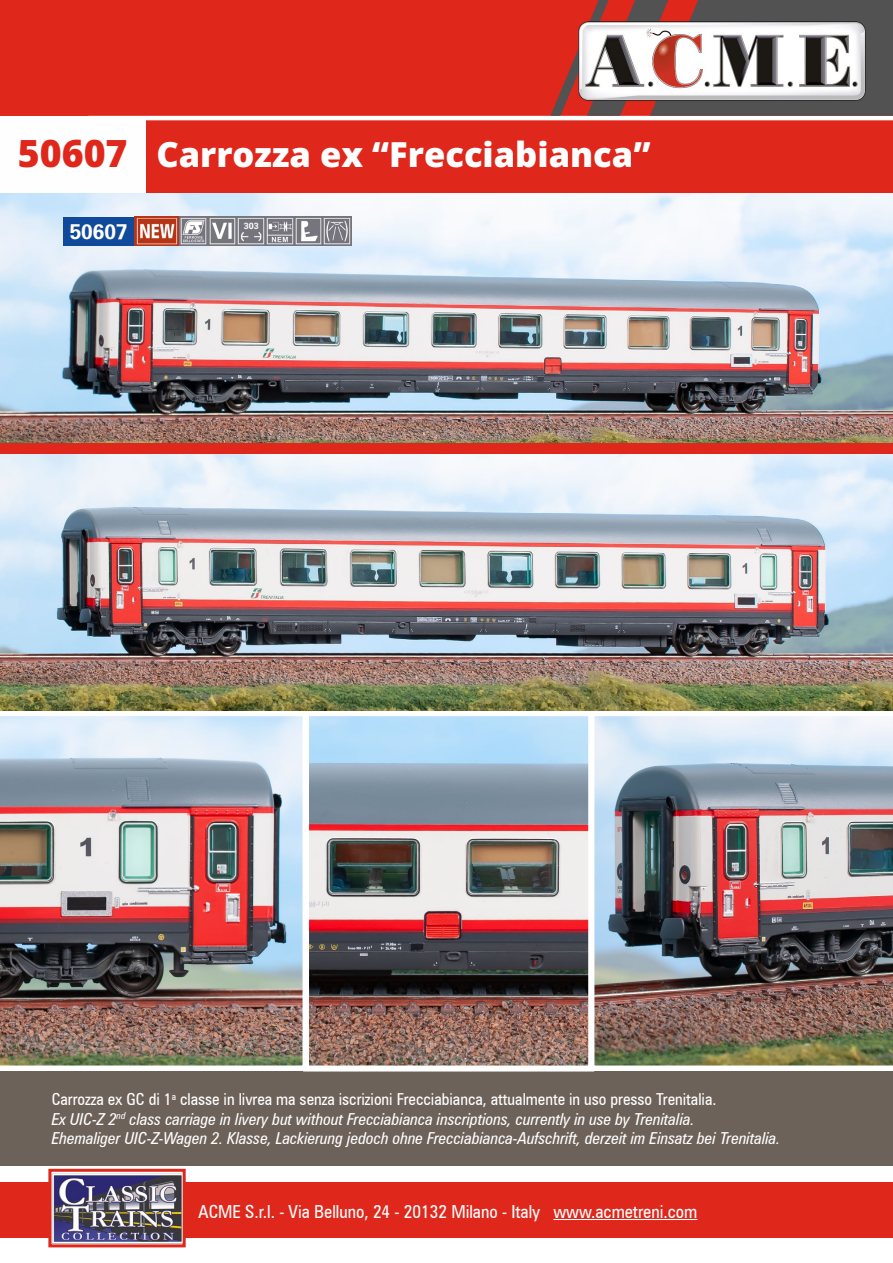
<style>
.page{position:relative;width:893px;height:1263px;background:#fff}
.page>*{position:absolute;margin:0;border:0;box-sizing:border-box;transform-origin:0 0}
.t1{font:800 34.5px "Open Sans";color:#fff}
.t2{font:21px "Zurich Bold BT";color:#fff}
.t3{font:condensed 18px "Zurich BT";color:#fff}
.t4{font:italic condensed 16.5px/19.5px "Zurich BT";color:#fff}
.t5{font:9px "Zurich Bold BT";color:#fff}
.s1{font-size:37.5px;color:#df271c}
.s2{font-style:normal}
</style>
<div class="page">
<div style="left:0;top:381px;width:893px;height:79px;background:#df271c"></div>
<img style="left:0;top:192px;width:893px;height:250px">
<img style="left:597px;top:710px;width:296px;height:356px">
<img style="left:0;top:710px;width:300px;height:364px">
<div style="left:63px;top:217px;width:71px;height:29px;background:#104a9b"></div>
<img style="left:134px;top:217px;width:218px;height:29px">
<div style="left:1px;top:1182px;width:892px;height:55px;background:#df271c"></div>
<img style="left:52px;top:1173px;width:130px;height:70px">
<div style="left:48px;top:1169px;width:138px;height:78px;border:3px solid #df271c"></div>
<div style="left:1px;top:1071px;width:892px;height:94px;background:#6d625a"></div>
<img style="left:300px;top:710px;width:297px;height:362px">
<img style="left:0;top:454px;width:893px;height:256px">
<hr style="left:553px;top:1219px;width:144px;height:1px;background:#fff">
<div style="left:0;top:0;width:893px;height:192px;background:#df271c"></div>
<hr style="left:88px;top:116px;width:805px;height:4px;background:#fefefe">
<div style="left:0;top:116px;width:145px;height:76px;background:#fefefe"></div>
<svg style="left:550px;top:0;width:343px;height:116px"></svg>
<img style="left:575px;top:20px;width:291px;height:82px">
<h1 class="t1" style="left:18px;top:128px;width:634px"><span class="s1">50607</span> Carrozza ex “Frecciabianca”</h1>
<p class="t2" style="left:70px;top:219px;width:60px">50607</p>
<p class="t5" style="left:244px;top:221px;width:16px">303</p>
<p class="t4" style="left:52px;top:1089px;width:730px"><span class="s2">Carrozza ex GC di 1</span><sup>a</sup> <span class="s2">classe in livrea ma senza iscrizioni Frecciabianca, attualmente in uso presso Trenitalia.<br></span>Ex UIC-Z 2<sup>nd</sup> class carriage in livery but without Frecciabianca inscriptions, currently in use by Trenitalia.<br>Ehemaliger UIC-Z-Wagen 2. Klasse, Lackierung jedoch ohne Frecciabianca-Aufschrift, derzeit im Einsatz bei Trenitalia.</p>
<p class="t3" style="left:198px;top:1200px;width:501px">ACME S.r.l. - Via Belluno, 24 - 20132 Milano - Italy www.acmetreni.com</p>
</div>
